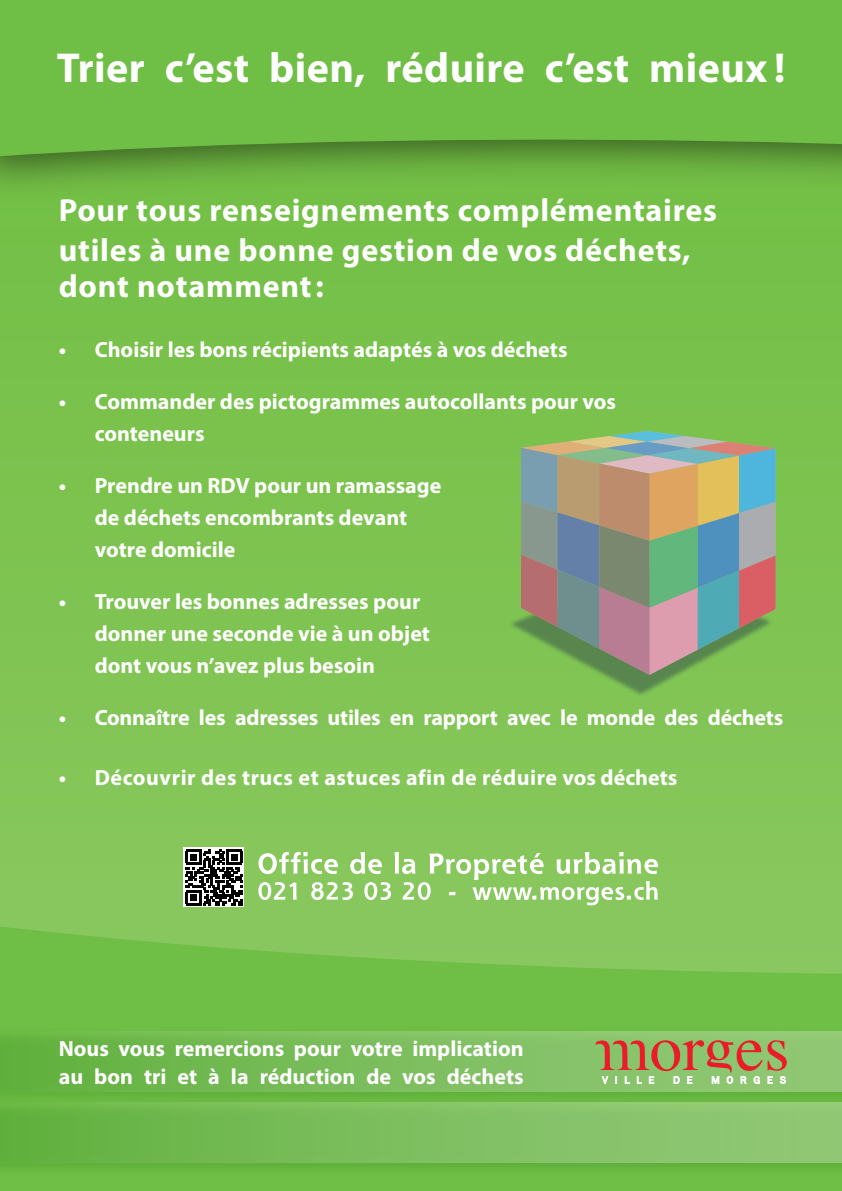
<style>
.page{position:relative;width:842px;height:1191px;background:#fff}
.page>*{position:absolute;margin:0;border:0;box-sizing:border-box;transform-origin:0 0}
.t1{font:700 42px "Myriad Pro";letter-spacing:.01em;color:#fff}
.t2{font:700 32px/40px "Myriad Pro";letter-spacing:.025em;color:#fff}
.t3{font:700 22px/32px "Myriad Pro";color:#fff}
.t4{font:700 22px "Myriad Pro";letter-spacing:.025em;color:#fff}
.t5{font:10px "Franklin Gothic";letter-spacing:.7em;color:#fff}
</style>
<div class="page">
<div style="left:0;top:106px;width:842px;height:882px;background:#7ec350"></div>
<svg style="left:0;top:924px;width:842px;height:267px;fill:#6fbe46"></svg>
<svg style="left:0;top:0;width:842px;height:210px;fill:#6fbe46"></svg>
<img style="left:0;top:1023px;width:842px;height:72px">
<div style="left:0;top:1031px;width:842px;height:60px;background:linear-gradient(to right,#63b240,#99cc7f)"></div>
<img style="left:0;top:1095px;width:842px;height:85px">
<div style="left:0;top:1102px;width:842px;height:60px;background:linear-gradient(to right,#64b342,#95ca7a)"></div>
<svg style="left:595px;top:1040px;width:192px;height:43px;background:#a69e63"></svg>
<svg style="left:521px;top:431px;width:255px;height:244px;background:#929d84"></svg>
<svg style="left:184px;top:847px;width:60px;height:59px"></svg>
<svg style="left:186px;top:849px;width:56px;height:56px;background:#5b5b5c"></svg>
<div style="left:190px;top:894px;width:7px;height:7px;background:#000001"></div>
<svg style="left:258px;top:852px;width:400px;height:53px"></svg>
<h1 class="t1" style="left:57px;top:40px;width:730px">Trier c’est bien, réduire c’est mieux !</h1>
<h2 class="t2" style="left:59px;top:189px;width:660px">Pour tous renseignements complémentaires utiles à une bonne gestion de vos déchets,</h2>
<h2 class="t2" style="left:59px;top:265px;width:267px">dont notamment:</h2>
<p class="t3" style="left:59px;top:333px;width:510px">• Choisir les bons récipients adaptés à vos déchets</p>
<p class="t3" style="left:95px;top:385px;width:523px;text-indent:-36px">• Commander des pictogrammes autocollants pour vos conteneurs</p>
<p class="t3" style="left:95px;top:469px;width:348px;text-indent:-36px">• Prendre un RDV pour un ramassage de déchets encombrants devant votre domicile</p>
<p class="t3" style="left:95px;top:585px;width:337px;text-indent:-36px">• Trouver les bonnes adresses pour donner une seconde vie à un objet dont vous n’avez plus besoin</p>
<p class="t3" style="left:59px;top:701px;width:726px">• Connaître les adresses utiles en rapport avec le monde des déchets</p>
<p class="t4" style="left:59px;top:763px;width:620px">• Découvrir des trucs et astuces afin de réduire vos déchets</p>
<p class="t3" style="left:59px;top:1033px;width:466px;line-height:28px">Nous vous remercions pour votre implication au bon tri et à la réduction de vos déchets</p>
<p class="t5" style="left:673px;top:1074px;width:21px">D E</p>
<p class="t5" style="left:711px;top:1074px;width:76px">MORGES</p>
</div>
